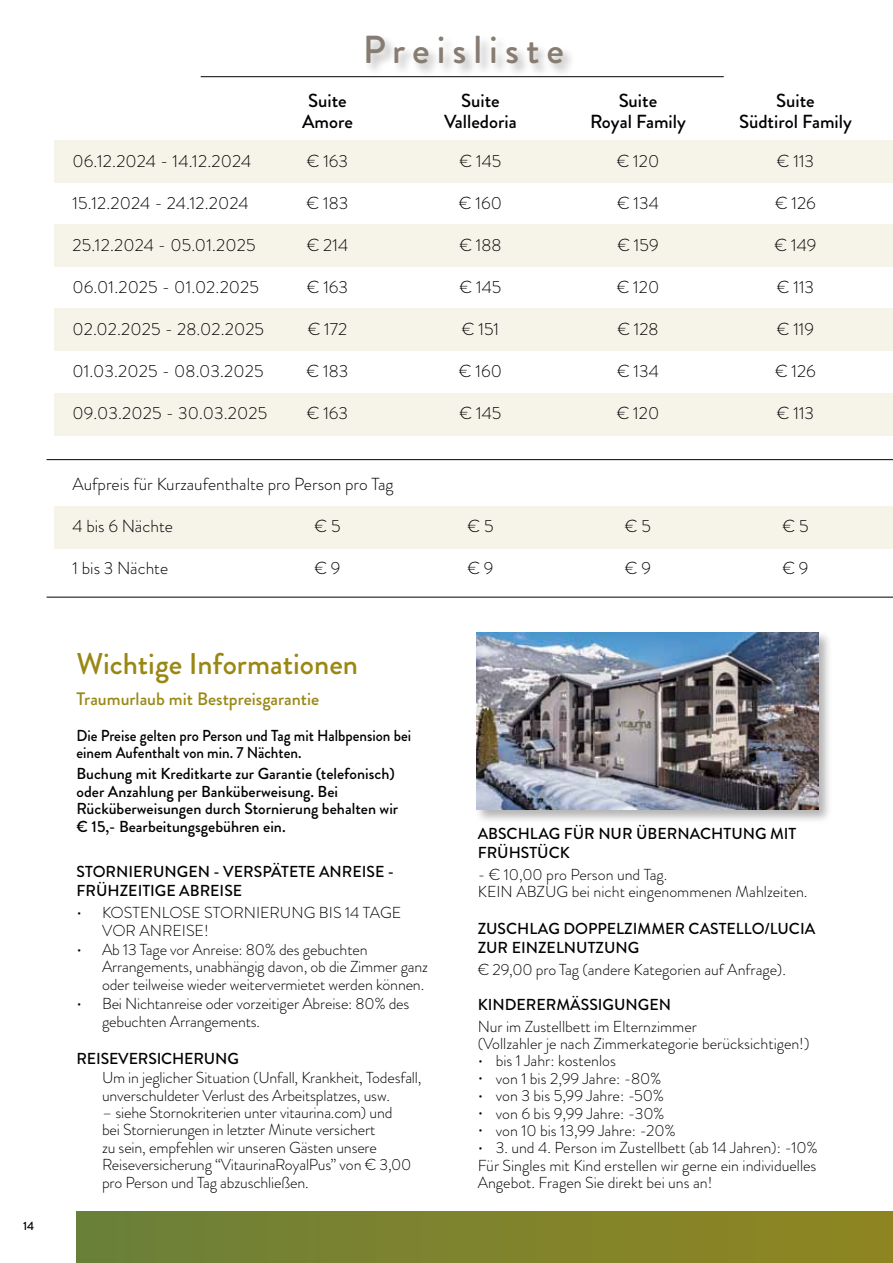
<style>
.page{position:relative;width:893px;height:1263px;background:#fff}
.page>*{position:absolute;margin:0;border:0;box-sizing:border-box;transform-origin:0 0}
.t1{font:500 39px "Brandon Grotesque";letter-spacing:.18em;color:#867c72}
.t2{font:500 30px "Brandon Grotesque";color:#9a8713}
.t3{font:500 18.9px "Brandon Grotesque";color:#000}
.t4{font:500 18px "Brandon Grotesque";color:#9a8713}
.t5{font:300 17.4px "Brandon Grotesque";color:#000}
.t6{font:300 15.9px/17.4px "Brandon Grotesque";letter-spacing:-.01em;color:#000}
.t7{font:500 15.9px/17.4px "Brandon Grotesque";color:#000}
.t8{font:500 15.9px/16.5px "Brandon Grotesque";color:#000;scale:.94 1}
.t9{font:500 12px "Brandon Grotesque";color:#000}
</style>
<div class="page">
<div style="left:77px;top:1212px;width:816px;height:51px;background:linear-gradient(to right,#6b8039,#908521)"></div>
<div style="left:54px;top:224px;width:839px;height:43px;background:#f6f3e9"></div>
<div style="left:54px;top:393px;width:839px;height:43px;background:#f6f3e9"></div>
<div style="left:54px;top:308px;width:839px;height:43px;background:#f6f3e9"></div>
<div style="left:54px;top:506px;width:839px;height:43px;background:#f6f3e9"></div>
<div style="left:54px;top:140px;width:839px;height:43px;background:#f6f3e9"></div>
<hr style="left:47px;top:459px;width:846px;height:1px;background:#000">
<hr style="left:47px;top:597px;width:846px;height:1px;background:#000">
<div style="left:364px;top:34px;width:212px;height:44px;background:#000;opacity:.3"></div>
<hr style="left:201px;top:76px;width:523px;height:1px;background:#000">
<div style="left:474px;top:630px;width:358px;height:194px;background:#000;opacity:.3"></div>
<img style="left:476px;top:632px;width:342px;height:177px">
<p class="t9" style="left:23px;top:1217px;width:13px">14</p>
<h1 class="t1" style="left:363px;top:23px;width:203px">Preisliste</h1>
<p class="t3" style="left:308px;top:87px;width:40px">Suite</p>
<p class="t3" style="left:461px;top:87px;width:40px">Suite</p>
<p class="t3" style="left:619px;top:87px;width:40px">Suite</p>
<p class="t3" style="left:776px;top:87px;width:40px">Suite</p>
<p class="t3" style="left:302px;top:109px;width:52px">Amore</p>
<p class="t3" style="left:444px;top:109px;width:74px">Valledoria</p>
<p class="t3" style="left:590px;top:109px;width:97px">Royal Family</p>
<p class="t3" style="left:739px;top:109px;width:114px">Südtirol Family</p>
<p class="t5" style="left:72px;top:149px;width:180px">06.12.2024 - 14.12.2024</p>
<p class="t5" style="left:307px;top:149px;width:43px">€ 163</p>
<p class="t5" style="left:460px;top:149px;width:43px">€ 145</p>
<p class="t5" style="left:617px;top:149px;width:44px">€ 120</p>
<p class="t5" style="left:777px;top:149px;width:39px">€ 113</p>
<p class="t5" style="left:72px;top:191px;width:178px">15.12.2024 - 24.12.2024</p>
<p class="t5" style="left:307px;top:191px;width:43px">€ 183</p>
<p class="t5" style="left:459px;top:191px;width:45px">€ 160</p>
<p class="t5" style="left:617px;top:191px;width:43px">€ 134</p>
<p class="t5" style="left:775px;top:191px;width:42px">€ 126</p>
<p class="t5" style="left:72px;top:233px;width:185px">25.12.2024 - 05.01.2025</p>
<p class="t5" style="left:307px;top:233px;width:43px">€ 214</p>
<p class="t5" style="left:459px;top:233px;width:44px">€ 188</p>
<p class="t5" style="left:617px;top:233px;width:43px">€ 159</p>
<p class="t5" style="left:774px;top:233px;width:43px">€ 149</p>
<p class="t5" style="left:72px;top:275px;width:188px">06.01.2025 - 01.02.2025</p>
<p class="t5" style="left:307px;top:275px;width:43px">€ 163</p>
<p class="t5" style="left:460px;top:275px;width:43px">€ 145</p>
<p class="t5" style="left:617px;top:275px;width:44px">€ 120</p>
<p class="t5" style="left:777px;top:275px;width:39px">€ 113</p>
<p class="t5" style="left:72px;top:317px;width:193px">02.02.2025 - 28.02.2025</p>
<p class="t5" style="left:308px;top:317px;width:41px">€ 172</p>
<p class="t5" style="left:462px;top:317px;width:39px">€ 151</p>
<p class="t5" style="left:617px;top:317px;width:43px">€ 128</p>
<p class="t5" style="left:777px;top:317px;width:39px">€ 119</p>
<p class="t5" style="left:72px;top:359px;width:193px">01.03.2025 - 08.03.2025</p>
<p class="t5" style="left:307px;top:359px;width:43px">€ 183</p>
<p class="t5" style="left:459px;top:359px;width:45px">€ 160</p>
<p class="t5" style="left:617px;top:359px;width:43px">€ 134</p>
<p class="t5" style="left:775px;top:359px;width:42px">€ 126</p>
<p class="t5" style="left:72px;top:401px;width:196px">09.03.2025 - 30.03.2025</p>
<p class="t5" style="left:307px;top:401px;width:43px">€ 163</p>
<p class="t5" style="left:460px;top:401px;width:43px">€ 145</p>
<p class="t5" style="left:617px;top:401px;width:44px">€ 120</p>
<p class="t5" style="left:777px;top:401px;width:39px">€ 113</p>
<p class="t5" style="left:72px;top:472px;width:323px">Aufpreis für Kurzaufenthalte pro Person pro Tag</p>
<p class="t5" style="left:72px;top:514px;width:102px">4 bis 6 Nächte</p>
<p class="t5" style="left:314px;top:514px;width:28px">€ 5</p>
<p class="t5" style="left:467px;top:514px;width:28px">€ 5</p>
<p class="t5" style="left:625px;top:514px;width:28px">€ 5</p>
<p class="t5" style="left:782px;top:514px;width:28px">€ 5</p>
<p class="t5" style="left:72px;top:556px;width:97px">1 bis 3 Nächte</p>
<p class="t5" style="left:314px;top:556px;width:28px">€ 9</p>
<p class="t5" style="left:467px;top:556px;width:28px">€ 9</p>
<p class="t5" style="left:625px;top:556px;width:28px">€ 9</p>
<p class="t5" style="left:782px;top:556px;width:28px">€ 9</p>
<h2 class="t2" style="left:77px;top:643px;width:283px">Wichtige Informationen</h2>
<p class="t4" style="left:77px;top:687px;width:244px">Traumurlaub mit Bestpreisgarantie</p>
<p class="t8" style="left:77px;top:728px;width:358px">Die Preise gelten pro Person und Tag mit Halbpension bei einem Aufenthalt von min. 7 Nächten.</p>
<p class="t7" style="left:77px;top:765px;width:323px">Buchung mit Kreditkarte zur Garantie (telefonisch) oder Anzahlung per Banküberweisung. Bei Rücküberweisungen durch Stornierung behalten wir € 15,- Bearbeitungsgebühren ein.</p>
<p class="t7" style="left:77px;top:862px;width:319px;line-height:19.5px">STORNIERUNGEN - VERSPÄTETE ANREISE -<br>FRÜHZEITIGE ABREISE</p>
<p class="t6" style="left:102px;top:904px;width:301px;text-indent:-26px">• KOSTENLOSE STORNIERUNG BIS 14 TAGE<br>VOR ANREISE!</p>
<p class="t6" style="left:102px;top:941px;width:328px;text-indent:-26px">• Ab 13 Tage vor Anreise: 80% des gebuchten<br>Arrangements, unabhängig davon, ob die Zimmer ganz oder teilweise wieder weitervermietet werden können.</p>
<p class="t6" style="left:102px;top:995px;width:309px;text-indent:-26px">• Bei Nichtanreise oder vorzeitiger Abreise: 80% des gebuchten Arrangements.</p>
<p class="t7" style="left:77px;top:1050px;width:164px">REISEVERSICHERUNG</p>
<p class="t6" style="left:102px;top:1069px;width:321px">Um in jeglicher Situation (Unfall, Krankheit, Todesfall, unverschuldeter Verlust des Arbeitsplatzes, usw.</p>
<p class="t6" style="left:102px;top:1104px;width:311px">– siehe Stornokriterien unter vitaurina.com) und bei Stornierungen in letzter Minute versichert<br>zu sein, empfehlen wir unseren Gästen unsere Reiseversicherung “VitaurinaRoyalPus” von € 3,00 pro Person und Tag abzuschließen.</p>
<p class="t7" style="left:478px;top:823px;width:320px;line-height:19.5px">ABSCHLAG FÜR NUR ÜBERNACHTUNG MIT<br>FRÜHSTÜCK</p>
<p class="t6" style="left:478px;top:865px;width:331px">- € 10,00 pro Person und Tag.<br>KEIN ABZUG bei nicht eingenommenen Mahlzeiten.</p>
<p class="t7" style="left:478px;top:919px;width:339px;line-height:19.5px">ZUSCHLAG DOPPELZIMMER CASTELLO/LUCIA<br>ZUR EINZELNUTZUNG</p>
<p class="t6" style="left:478px;top:961px;width:310px">€ 29,00 pro Tag (andere Kategorien auf Anfrage).</p>
<p class="t7" style="left:478px;top:996px;width:195px">KINDERERMÄSSIGUNGEN</p>
<p class="t6" style="left:478px;top:1017px;width:333px">Nur im Zustellbett im Elternzimmer<br>(Vollzahler je nach Zimmerkategorie berücksichtigen!)</p>
<p class="t6" style="left:478px;top:1052px;width:140px">• bis 1 Jahr: kostenlos</p>
<p class="t6" style="left:478px;top:1070px;width:185px">• von 1 bis 2,99 Jahre: -80%</p>
<p class="t6" style="left:478px;top:1087px;width:188px">• von 3 bis 5,99 Jahre: -50%</p>
<p class="t6" style="left:478px;top:1104px;width:188px">• von 6 bis 9,99 Jahre: -30%</p>
<p class="t6" style="left:478px;top:1122px;width:200px">• von 10 bis 13,99 Jahre: -20%</p>
<p class="t6" style="left:478px;top:1139px;width:341px;text-align:justify">• 3. und 4. Person im Zustellbett (ab 14 Jahren): -10% Für Singles mit Kind erstellen wir gerne ein individuelles Angebot. Fragen Sie direkt bei uns an!</p>
</div>
